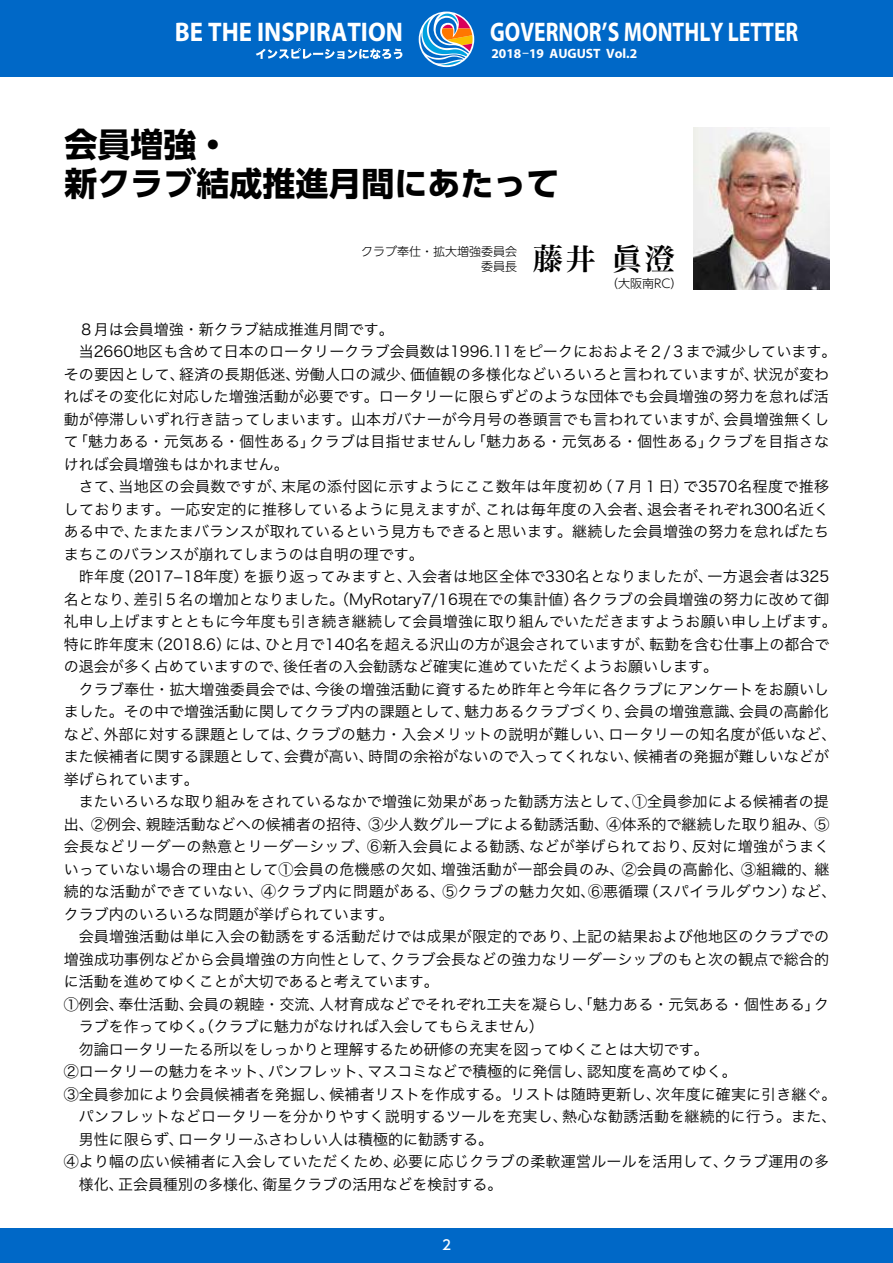
<style>
.page{position:relative;width:893px;height:1263px;background:#fff}
.page>*{position:absolute;margin:0;border:0;box-sizing:border-box;transform-origin:0 0}
.t1{font:700 33px/39px "UD Shin Go Pro";color:#000}
.t2{font:30px "Hira Min Pro N W6";color:#000}
.t3{font:700 27px "Myriad Pro";color:#fff;scale:.8 1}
.t4{font:700 27px "Myriad Pro";color:#fff;scale:.92 1}
.t5{font:15px/22.5px "Hira Kaku Pro N W3";letter-spacing:.01em;color:#000}
.t6{font:700 13.5px "Myriad Pro";color:#fff}
.t7{font:500 13.5px "UD Shin Go Pro";color:#fff}
.t8{font:300 12px/15px "UD Shin Go Pro";color:#000;text-align:right}
.s1{font-family:"Hira Kaku Pro W3";font-weight:400}
</style>
<div class="page">
<div style="left:0;top:1229px;width:893px;height:34px;background:#0068c7"></div>
<img style="left:693px;top:128px;width:136px;height:161px">
<div style="left:0;top:0;width:893px;height:77px;background:#0068c7"></div>
<svg style="left:256px;top:48px;width:146px;height:11px"></svg>
<svg style="left:419px;top:12px;width:55px;height:55px"></svg>
<svg style="left:420px;top:14px;width:54px;height:51px"></svg>
<h3 class="t4" style="left:175px;top:15px;width:249px">BE THE INSPIRATION</h3>
<h3 class="t3" style="left:490px;top:15px;width:387px">GOVERNOR’S MONTHLY LETTER</h3>
<p class="t6" style="left:491px;top:45px;width:147px">2018<span class="s1">-</span>19 AUGUST Vol.2</p>
<h1 class="t1" style="left:65px;top:124px;width:496px">会員増強・<br>新クラブ結成推進月間にあたって</h1>
<p class="t8" style="left:361px;top:243px;width:157px">クラブ奉仕・拡大増強委員会委員長</p>
<h2 class="t2" style="left:533px;top:232px;width:143px">藤井 眞澄</h2>
<p class="t8" style="left:606px;top:275px;width:78px">（大阪南RC）</p>
<p class="t5" style="left:64px;top:317px;width:775px">　８月は会員増強・新クラブ結成推進月間です。<br>　当2660地区も含めて日本のロータリークラブ会員数は1996.11をピークにおおよそ２/３まで減少しています。その要因として、経済の長期低迷、労働人口の減少、価値観の多様化などいろいろと言われていますが、状況が変わればその変化に対応した増強活動が必要です。ロータリーに限らずどのような団体でも会員増強の努力を怠れば活動が停滞しいずれ行き詰ってしまいます。山本ガバナーが今月号の巻頭言でも言われていますが、会員増強無くして「魅力ある・元気ある・個性ある」クラブは目指せませんし「魅力ある・元気ある・個性ある」クラブを目指さなければ会員増強もはかれません。<br>　さて、当地区の会員数ですが、末尾の添付図に示すようにここ数年は年度初め（７月１日）で3570名程度で推移しております。一応安定的に推移しているように見えますが、これは毎年度の入会者、退会者それぞれ300名近くある中で、たまたまバランスが取れているという見方もできると思います。継続した会員増強の努力を怠ればたちまちこのバランスが崩れてしまうのは自明の理です。<br>　昨年度（2017-18年度）を振り返ってみますと、入会者は地区全体で330名となりましたが、一方退会者は325名となり、差引５名の増加となりました。（MyRotary7/16現在での集計値）各クラブの会員増強の努力に改めて御礼申し上げますとともに今年度も引き続き継続して会員増強に取り組んでいただきますようお願い申し上げます。特に昨年度末（2018.6）には、ひと月で140名を超える沢山の方が退会されていますが、転勤を含む仕事上の都合での退会が多く占めていますので、後任者の入会勧誘など確実に進めていただくようお願いします。<br>　クラブ奉仕・拡大増強委員会では、今後の増強活動に資するため昨年と今年に各クラブにアンケートをお願いしました。その中で増強活動に関してクラブ内の課題として、魅力あるクラブづくり、会員の増強意識、会員の高齢化など、外部に対する課題としては、クラブの魅力・入会メリットの説明が難しい、ロータリーの知名度が低いなど、また候補者に関する課題として、会費が高い、時間の余裕がないので入ってくれない、候補者の発掘が難しいなどが挙げられています。<br>　またいろいろな取り組みをされているなかで増強に効果があった勧誘方法として、①全員参加による候補者の提出、②例会、親睦活動などへの候補者の招待、③少人数グループによる勧誘活動、④体系的で継続した取り組み、⑤会長などリーダーの熱意とリーダーシップ、⑥新入会員による勧誘、などが挙げられており、反対に増強がうまくいっていない場合の理由として①会員の危機感の欠如、増強活動が一部会員のみ、②会員の高齢化、③組織的、継続的な活動ができていない、④クラブ内に問題がある、⑤クラブの魅力欠如、⑥悪循環（スパイラルダウン）など、クラブ内のいろいろな問題が挙げられています。<br>　会員増強活動は単に入会の勧誘をする活動だけでは成果が限定的であり、上記の結果および他地区のクラブでの増強成功事例などから会員増強の方向性として、クラブ会長などの強力なリーダーシップのもと次の観点で総合的に活動を進めてゆくことが大切であると考えています。<br>①例会、奉仕活動、会員の親睦・交流、人材育成などでそれぞれ工夫を凝らし、「魅力ある・元気ある・個性ある」ク　ラブを作ってゆく。（クラブに魅力がなければ入会してもらえません）<br>　勿論ロータリーたる所以をしっかりと理解するため研修の充実を図ってゆくことは大切です。<br>②ロータリーの魅力をネット、パンフレット、マスコミなどで積極的に発信し、認知度を高めてゆく。<br>③全員参加により会員候補者を発掘し、候補者リストを作成する。リストは随時更新し、次年度に確実に引き継ぐ。　パンフレットなどロータリーを分かりやすく説明するツールを充実し、熱心な勧誘活動を継続的に行う。また、　男性に限らず、ロータリーふさわしい人は積極的に勧誘する。<br>④より幅の広い候補者に入会していただくため、必要に応じクラブの柔軟運営ルールを活用して、クラブ運用の多　様化、正会員種別の多様化、衛星クラブの活用などを検討する。</p>
<p class="t7" style="left:442px;top:1234px;width:10px">2</p>
</div>
